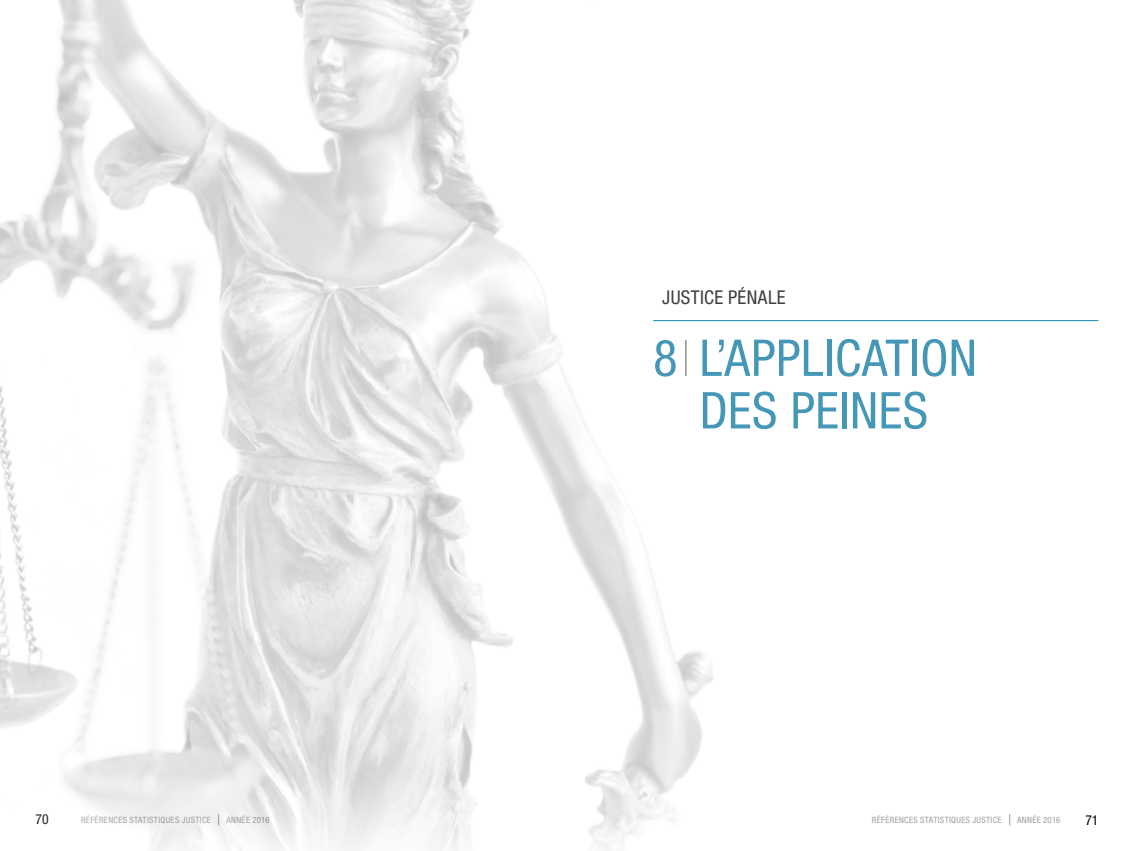
<style>
.page{position:relative;width:1134px;height:851px;background:#fff}
.page>*{position:absolute;margin:0;border:0;box-sizing:border-box;transform-origin:0 0}
.t1{font:condensed 50.75px/52.5px "Helvetica Neue";letter-spacing:.01em;color:#4597b7;text-align:center}
.t2{font:condensed 19px "Helvetica Neue";letter-spacing:.02em;color:#3e3d40}
.t3{font:condensed 13.75px "Helvetica Neue";color:#000}
.t4{font:condensed 8.75px "Helvetica Neue";letter-spacing:.04em;color:#9c9e9f}
</style>
<div class="page">
<img style="left:0;top:0;width:725px;height:850px">
<hr style="left:653px;top:320px;width:445px;height:1px;background:#128daf">
<hr style="left:686px;top:340px;width:1px;height:36px;background:#58585a">
<h2 class="t2" style="left:662px;top:286px;width:18px">JUSTICE</h2>
<h2 class="t2" style="left:728px;top:286px;width:58px">PÉNALE</h2>
<h1 class="t1" style="left:653px;top:331px;width:325px">8 l’application des peines</h1>
<h3 class="t3" style="left:35px;top:811px;width:15px">70</h3>
<p class="t4" style="left:81px;top:814px;width:131px">Références statistiques Justice</p>
<p class="t4" style="left:226px;top:814px;width:6px">ANNÉE</p>
<p class="t4" style="left:252px;top:814px;width:19px">2016</p>
<p class="t4" style="left:872px;top:814px;width:131px">Références statistiques Justice</p>
<p class="t4" style="left:1017px;top:814px;width:6px">ANNÉE</p>
<p class="t4" style="left:1043px;top:814px;width:19px">2016</p>
<h3 class="t3" style="left:1085px;top:811px;width:15px">71</h3>
</div>
